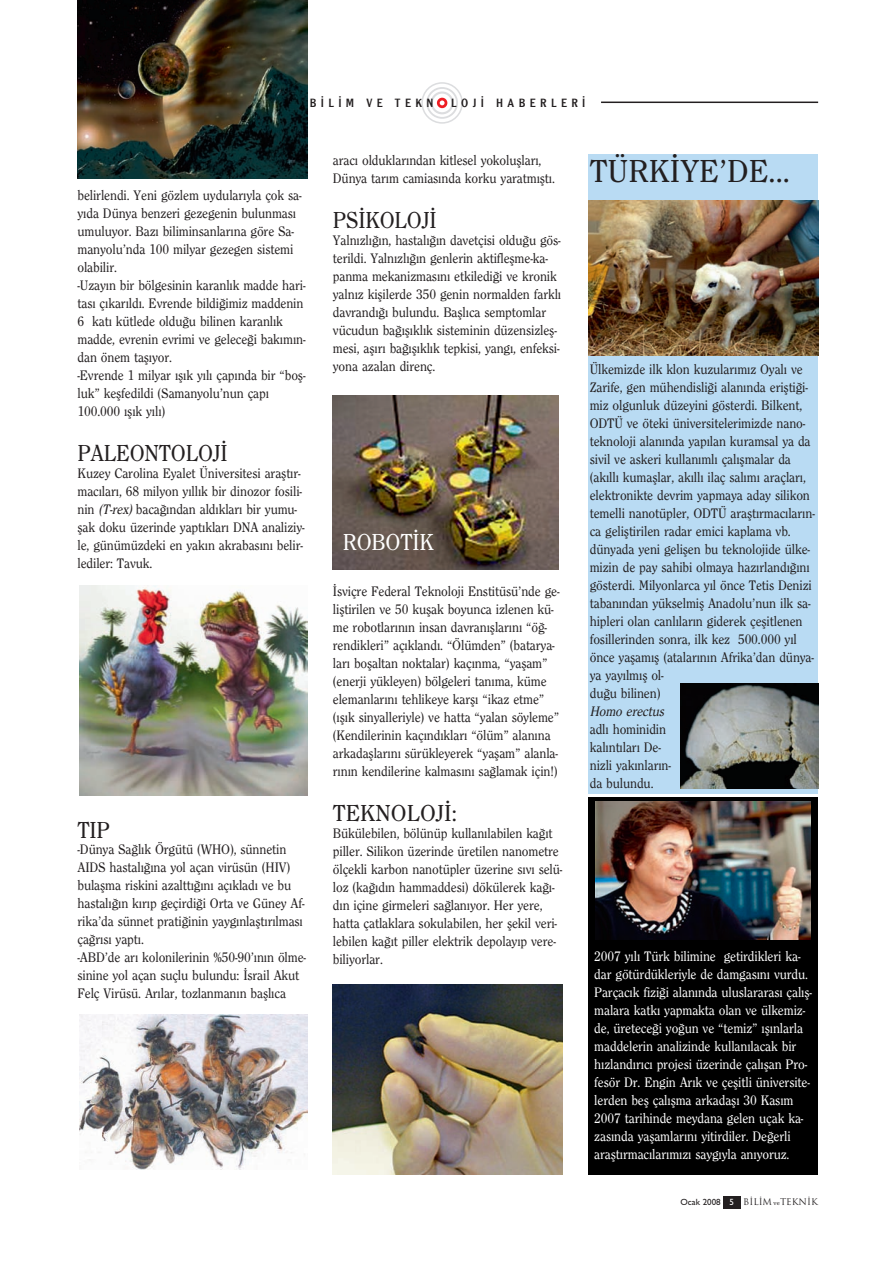
<style>
.page{position:relative;width:896px;height:1265px;background:#fff}
.page>*{position:absolute;margin:0;border:0;box-sizing:border-box;transform-origin:0 0}
.t1{font:500 33px "Clearface";color:#231f20}
.t2{font:500 24px "Clearface";letter-spacing:-.01em;color:#231f20;scale:.95 1}
.t3{font:500 24px "Clearface";letter-spacing:-.01em;color:#231f20}
.t4{font:500 24px "Clearface";letter-spacing:-.01em;color:#fff;scale:.95 1}
.t5{font:500 14.25px/18px "Clearface";letter-spacing:-.01em;color:#231f20;scale:.95 1}
.t6{font:500 14.25px/18px "Clearface";letter-spacing:-.01em;color:#fff;scale:.95 1}
.t7{font:italic 500 14.25px "Clearface";color:#231f20;scale:.95 1}
.t8{font:12.45px "Clearface Gothic";letter-spacing:.35em;color:#231f20}
.t9{font:9px "Trajan";color:#231f20}
.s1{font-style:italic}
.s2{font-family:"Gill Sans";font-weight:500}
.s3{font-family:"Gill Sans";font-weight:500;color:#fff}
.s4{font-family:"Bookman Old Style";font-size:6px}
</style>
<div class="page">
<div style="left:723px;top:1195px;width:17px;height:13px;background:#231f20"></div>
<div style="left:430px;top:91px;width:23px;height:23px;border:2px solid #dcdddf;border-radius:50%"></div>
<div style="left:436px;top:98px;width:11px;height:10px;border:3px solid #ee1d23;border-radius:50%"></div>
<div style="left:426px;top:87px;width:32px;height:32px;border:2px solid #dcdddf;border-radius:50%"></div>
<div style="left:421px;top:82px;width:41px;height:42px;border:2px solid #dcdddf;border-radius:50%"></div>
<hr style="left:600px;top:101px;width:217px;height:2px;background:#231f20">
<img style="left:77px;top:0;width:230px;height:179px">
<img style="left:79px;top:1014px;width:228px;height:155px">
<img style="left:333px;top:395px;width:225px;height:174px">
<img style="left:79px;top:585px;width:228px;height:210px">
<img style="left:333px;top:984px;width:229px;height:190px">
<div style="left:588px;top:797px;width:229px;height:377px;background:#000"></div>
<div style="left:588px;top:154px;width:229px;height:639px;background:#b9dbf3"></div>
<img style="left:588px;top:201px;width:229px;height:154px">
<img style="left:680px;top:683px;width:137px;height:105px">
<img style="left:595px;top:801px;width:215px;height:138px">
<p class="t8" style="left:309px;top:98px;width:125px">B‹L‹M VE TEKN</p>
<p class="t8" style="left:451px;top:98px;width:136px">LOJ‹ HABERLER‹</p>
<p class="t5" style="left:77px;top:187px;width:241px">belirlendi. Yeni gözlem uydular›yla çok sa&shy;y›da Dünya benzeri gezegenin bulunmas› umuluyor. Baz› biliminsanlar›na göre Sa&shy;manyolu’nda 100 milyar gezegen sistemi olabilir.<br>-Uzay›n bir bölgesinin karanl›k madde hari&shy;tas› ç›kar›ld›. Evrende bildi¤imiz maddenin 6 kat› kütlede oldu¤u bilinen karanl›k madde, evrenin evrimi ve gelece¤i bak›m›n&shy;dan önem tafl›yor.<br>-Evrende 1 milyar ›fl›k y›l› çap›nda bir “bofl&shy;luk” keflfedildi (Samanyolu’nun çap› 100.000 ›fl›k y›l›)</p>
<h2 class="t2" style="left:77px;top:444px;width:159px">PALEONTOLOJ‹</h2>
<p class="t5" style="left:77px;top:464px;width:240px">Kuzey Carolina Eyalet Üniversitesi araflt›r&shy;mac›lar›, 68 milyon y›ll›k bir dinozor fosili&shy;nin <span class="s1">(T-rex)</span> baca¤›ndan ald›klar› bir yumu&shy;flak doku üzerinde yapt›klar› DNA analiziy&shy;le, günümüzdeki en yak›n akrabas›n› belir&shy;lediler: Tavuk.</p>
<h2 class="t2" style="left:77px;top:820px;width:35px">TIP</h2>
<p class="t5" style="left:77px;top:841px;width:242px">-Dünya Sa¤l›k Örgütü (WHO), sünnetin AIDS hastal›¤›na yol açan virüsün (HIV) bulaflma riskini azaltt›¤›n› aç›klad› ve bu hastal›¤›n k›r›p geçirdi¤i Orta ve Güney Af&shy;rika’da sünnet prati¤inin yayg›nlaflt›r›lmas› ça¤r›s› yapt›.<br>-ABD’de ar› kolonilerinin %50-90’›n›n ölme&shy;sinine yol açan suçlu bulundu: ‹srail Akut Felç Virüsü. Ar›lar, tozlanman›n bafll›ca</p>
<p class="t5" style="left:333px;top:152px;width:235px">arac› olduklar›ndan kitlesel yokolufllar›,<br>Dünya tar›m camias›nda korku yaratm›flt›.</p>
<h2 class="t2" style="left:333px;top:211px;width:111px">PS‹KOLOJ‹</h2>
<p class="t5" style="left:333px;top:232px;width:242px">Yaln›zl›¤›n, hastal›¤›n davetçisi oldu¤u gös&shy;terildi. Yaln›zl›¤›n genlerin aktifleflme-ka&shy;panma mekanizmas›n› etkiledi¤i ve kronik yaln›z kiflilerde 350 genin normalden farkl› davrand›¤› bulundu. Bafll›ca semptomlar vücudun ba¤›fl›kl›k sisteminin düzensizlefl&shy;mesi, afl›r› ba¤›fl›kl›k tepkisi, yang›, enfeksi&shy;yona azalan direnç.</p>
<h2 class="t4" style="left:343px;top:533px;width:97px">ROBOT‹K</h2>
<p class="t5" style="left:333px;top:583px;width:240px">‹sviçre Federal Teknoloji Enstitüsü’nde ge&shy;lifltirilen ve 50 kuflak boyunca izlenen kü&shy;me robotlar›n›n insan davran›fllar›n› “ö¤- rendikleri” aç›kland›. “Ölümden” (batarya&shy;lar› boflaltan noktalar) kaç›nma, “yaflam” (enerji yükleyen) bölgeleri tan›ma, küme elemanlar›n› tehlikeye karfl› “ikaz etme” (›fl›k sinyalleriyle) ve hatta “yalan söyleme” (Kendilerinin kaç›nd›klar› “ölüm” alan›na arkadafllar›n› sürükleyerek “yaflam” alanla&shy;r›n›n kendilerine kalmas›n› sa¤lamak için!)</p>
<h2 class="t3" style="left:333px;top:804px;width:125px">TEKNOLOJ‹:</h2>
<p class="t5" style="left:333px;top:824px;width:243px">Bükülebilen, bölünüp kullan›labilen ka¤›t piller. Silikon üzerinde üretilen nanometre ölçekli karbon nanotüpler üzerine s›v› selü&shy;loz (ka¤›d›n hammaddesi) dökülerek ka¤›- d›n içine girmeleri sa¤lan›yor. Her yere, hatta çatlaklara sokulabilen, her flekil veri&shy;lebilen ka¤›t piller elektrik depolay›p vere&shy;biliyorlar.</p>
<h1 class="t1" style="left:589px;top:159px;width:201px">TÜRK‹YE’DE...</h1>
<p class="t5" style="left:589px;top:361px;width:238px">Ülkemizde ilk klon kuzular›m›z Oyal› ve Zarife, gen mühendisli¤i alan›nda eriflti¤i&shy;miz olgunluk düzeyini gösterdi. Bilkent, ODTÜ ve öteki üniversitelerimizde nano&shy;teknoloji alan›nda yap›lan kuramsal ya da sivil ve askeri kullan›ml› çal›flmalar da (ak›ll› kumafllar, ak›ll› ilaç sal›m› araçlar›, elektronikte devrim yapmaya aday silikon temelli nanotüpler, ODTÜ araflt›rmac›lar›n&shy;ca gelifltirilen radar emici kaplama vb. dünyada yeni geliflen bu teknolojide ülke&shy;mizin de pay sahibi olmaya haz›rland›¤›n› gösterdi. Milyonlarca y›l önce Tetis Denizi taban›ndan yükselmifl Anadolu’nun ilk sa&shy;hipleri olan canl›lar›n giderek çeflitlenen fosillerinden sonra, ilk kez 500.000 y›l önce yaflam›fl (atalar›n›n Afrika’dan dünya&shy;ya yay›lm›fl ol-<br>du¤u bilinen)</p>
<p class="t7" style="left:589px;top:706px;width:82px">Homo erectus</p>
<p class="t5" style="left:589px;top:721px;width:87px">adl› hominidin kal›nt›lar› De&shy;nizli yak›nlar›n&shy;da bulundu.</p>
<p class="t6" style="left:594px;top:947px;width:231px">2007 y›l› Türk bilimine getirdikleri ka&shy;dar götürdükleriyle de damgas›n› vurdu.<br>Parçac›k fizi¤i alan›nda uluslararas› çal›fl&shy;malara katk› yapmakta olan ve ülkemiz&shy;de, üretece¤i yo¤un ve “temiz” ›fl›nlarla maddelerin analizinde kullan›lacak bir h›zland›r›c› projesi üzerinde çal›flan Pro&shy;fesör Dr. Engin Ar›k ve çeflitli üniversite&shy;lerden befl çal›flma arkadafl› 30 Kas›m 2007 tarihinde meydana gelen uçak ka&shy;zas›nda yaflamlar›n› yitirdiler. De¤erli araflt›rmac›lar›m›z› sayg›yla an›yoruz.</p>
<p class="t9" style="left:680px;top:1196px;width:139px"><span class="s2">Ocak 2008</span> <span class="s3">5</span> B‹L‹M <span class="s4">ve</span>TEKN‹K</p>
</div>
